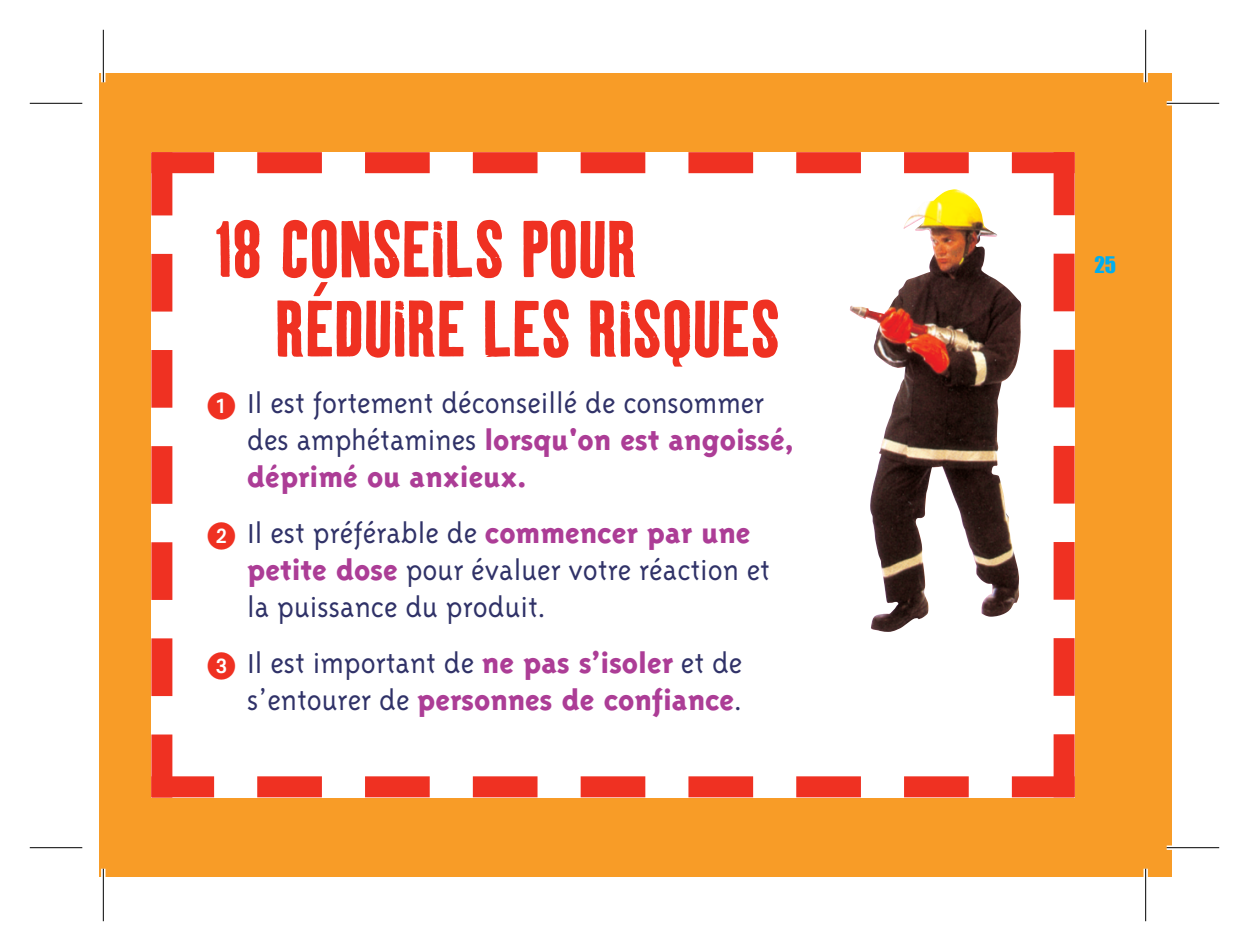
<style>
.page{position:relative;width:1249px;height:951px;background:#fff}
.page>*{position:absolute;margin:0;border:0;box-sizing:border-box;transform-origin:0 0}
.t1{font:77px "Kipp No 1";color:#ef3122}
.t2{font:300 31.5px/36.8px "Triplex";color:#303268}
.t3{font:21px "Impact";color:#00aeef}
.s1{font-family:"European Pi One";font-weight:400;font-size:28px;color:#ef3122}
.s2{font-weight:800;color:#ac3d96}
</style>
<div class="page">
<div style="left:100px;top:73px;width:1071px;height:803px;background:#f89c27"></div>
<div style="left:151px;top:152px;width:923px;height:645px;background:#fff"></div>
<svg style="left:214px;top:152px;width:755px;height:21px"></svg>
<div style="left:151px;top:152px;width:63px;height:21px;background:#ef3122"></div>
<div style="left:1011px;top:152px;width:63px;height:21px;background:#ef3122"></div>
<svg style="left:214px;top:776px;width:755px;height:21px"></svg>
<div style="left:151px;top:776px;width:63px;height:21px;background:#ef3122"></div>
<div style="left:1011px;top:776px;width:63px;height:21px;background:#ef3122"></div>
<svg style="left:151px;top:215px;width:21px;height:482px"></svg>
<div style="left:151px;top:734px;width:21px;height:63px;background:#ef3122"></div>
<div style="left:151px;top:152px;width:21px;height:63px;background:#ef3122"></div>
<svg style="left:1053px;top:215px;width:21px;height:481px"></svg>
<div style="left:1053px;top:734px;width:21px;height:63px;background:#ef3122"></div>
<div style="left:1053px;top:152px;width:21px;height:63px;background:#ef3122"></div>
<svg style="left:881px;top:189px;width:141px;height:443px"></svg>
<img style="left:850px;top:190px;width:101px;height:441px">
<svg style="left:30px;top:102px;width:52px;height:1px"></svg>
<svg style="left:101px;top:30px;width:4px;height:52px"></svg>
<svg style="left:1166px;top:101px;width:52px;height:4px"></svg>
<svg style="left:1143px;top:30px;width:4px;height:52px"></svg>
<svg style="left:1166px;top:845px;width:52px;height:5px"></svg>
<svg style="left:1143px;top:868px;width:4px;height:53px"></svg>
<svg style="left:30px;top:848px;width:52px;height:1px"></svg>
<svg style="left:101px;top:868px;width:4px;height:53px"></svg>
<hr style="left:30px;top:103px;width:52px;height:1px;background:#000">
<hr style="left:103px;top:30px;width:1px;height:52px;background:#000">
<hr style="left:1166px;top:103px;width:52px;height:1px;background:#000">
<hr style="left:1144px;top:30px;width:2px;height:52px;background:#000">
<hr style="left:1166px;top:847px;width:52px;height:1px;background:#000">
<hr style="left:1144px;top:868px;width:2px;height:53px;background:#000">
<hr style="left:30px;top:847px;width:52px;height:1px;background:#000">
<hr style="left:103px;top:868px;width:1px;height:53px;background:#000">
<p class="t1" style="left:215px;top:202px;width:423px">18 CONSEILS POUR</p>
<p class="t1" style="left:275px;top:282px;width:506px">RÉDUIRE LES RISQUES</p>
<p class="t2" style="left:247px;top:385px;width:549px;text-indent:-40px"><span class="s1">1</span> Il est fortement déconseillé de consommer des amphétamines <span class="s2">lorsqu'on est angoissé, déprimé ou anxieux.</span></p>
<p class="t2" style="left:247px;top:515px;width:524px;text-indent:-40px"><span class="s1">2</span> Il est préférable de <span class="s2">commencer par une petite dose</span> pour évaluer votre réaction et la puissance du produit.</p>
<p class="t2" style="left:207px;top:645px;width:537px;text-align:right"><span class="s1">3</span> Il est important de <span class="s2">ne pas s’isoler</span> et de s’entourer de <span class="s2">personnes de confiance</span>.</p>
<p class="t3" style="left:1094px;top:248px;width:23px">25</p>
</div>
